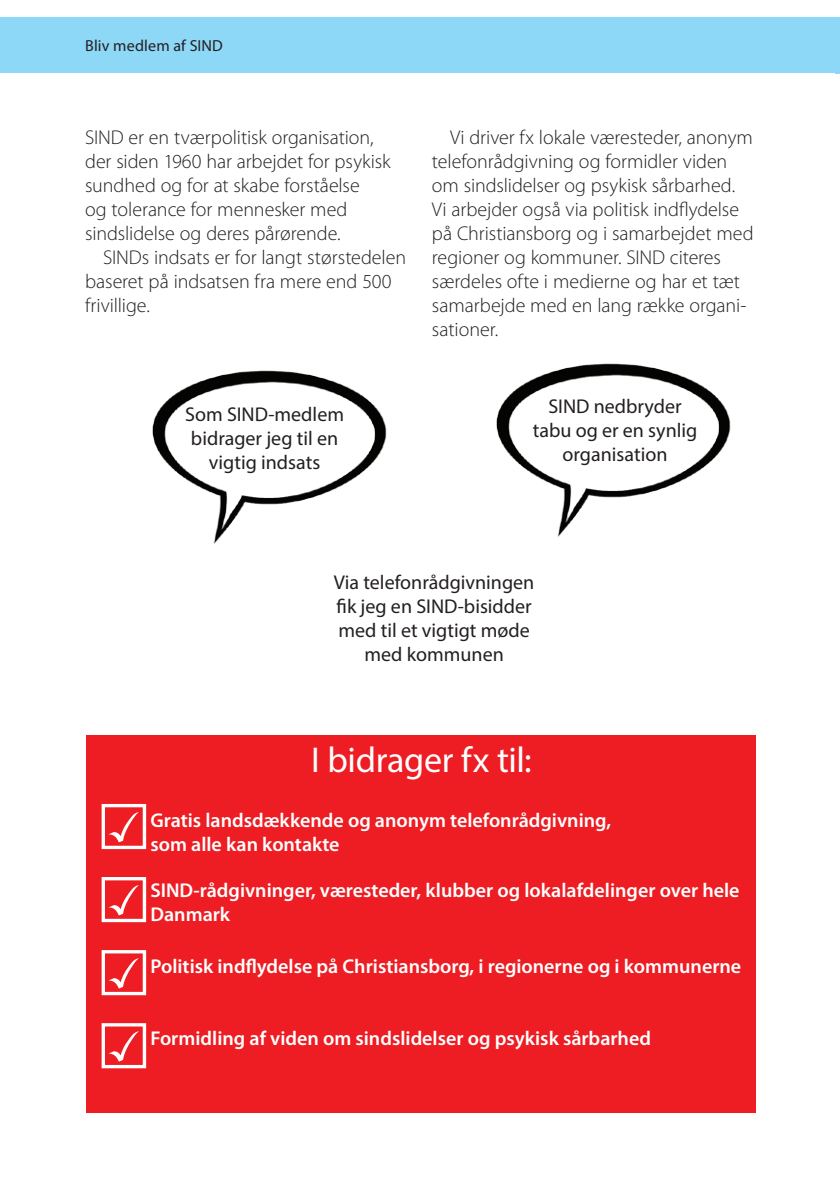
<style>
.page{position:relative;width:840px;height:1191px;background:#fff}
.page>*{position:absolute;margin:0;border:0;box-sizing:border-box;transform-origin:0 0}
.t1{font:700 88px/73px "Menlo";color:#fff;text-align:justify}
.t2{font:36px "Myriad Pro";letter-spacing:-.01em;color:#fff}
.t3{font:300 20px/24px "Myriad Pro";letter-spacing:-.005em;color:#231f20}
.t4{font:600 20px/24px "Myriad Pro";color:#fff}
.t5{font:20px/24px "Myriad Pro";color:#231f20;text-align:center}
.t6{font:16px "Myriad Pro";letter-spacing:.01em;color:#231f20}
</style>
<div class="page">
<div style="left:0;top:17px;width:839px;height:55px;background:#8dd7f7"></div>
<hr style="left:835px;top:17px;width:4px;height:56px;background:#8dd7f7">
<img style="left:152px;top:370px;width:235px;height:174px">
<img style="left:496px;top:363px;width:235px;height:174px">
<div style="left:86px;top:735px;width:669px;height:378px;background:#ee1d23"></div>
<p class="t6" style="left:85px;top:35px;width:139px">Bliv medlem af SIND</p>
<p class="t3" style="left:85px;top:125px;width:290px">SIND er en tværpolitisk organisation,</p>
<p class="t3" style="left:85px;top:149px;width:307px">der siden 1960 har arbejdet for psykisk</p>
<p class="t3" style="left:85px;top:173px;width:276px">sundhed og for at skabe forståelse</p>
<p class="t3" style="left:85px;top:197px;width:264px">og tolerance for mennesker med</p>
<p class="t3" style="left:85px;top:221px;width:257px">sindslidelse og deres pårørende.</p>
<p class="t3" style="left:103px;top:245px;width:304px">SINDs indsats er for langt størstedelen</p>
<p class="t3" style="left:85px;top:269px;width:308px">baseret på indsatsen fra mere end 500</p>
<p class="t3" style="left:85px;top:293px;width:66px">frivillige.</p>
<p class="t3" style="left:432px;top:125px;width:323px;text-indent:18px">Vi driver fx lokale væresteder, anonym telefonrådgivning og formidler viden om sindslidelser og psykisk sårbarhed.<br>Vi arbejder også via politisk indflydelse på Christiansborg og i samarbejdet med regioner og kommuner. SIND citeres særdeles ofte i medierne og har et tæt samarbejde med en lang række organi&shy;sationer.</p>
<p class="t5" style="left:185px;top:402px;width:160px">Som SIND-medlem bidrager jeg til en vigtig indsats</p>
<p class="t5" style="left:532px;top:394px;width:166px">SIND nedbryder tabu og er en synlig organisation</p>
<p class="t5" style="left:334px;top:570px;width:202px">Via telefonrådgivningen fik jeg en SIND-bisidder med til et vigtigt møde med kommunen</p>
<p class="t2" style="left:311px;top:737px;width:222px">I bidrager fx til:</p>
<p class="t4" style="left:150px;top:807px;width:462px">Gratis landsdækkende og anonym telefonrådgivning, som alle kan kontakte</p>
<p class="t4" style="left:150px;top:877px;width:590px">SIND-rådgivninger, væresteder, klubber og lokalafdelinger over hele<br>Danmark</p>
<p class="t4" style="left:150px;top:953px;width:592px">Politisk indflydelse på Christiansborg, i regionerne og i kommunerne</p>
<p class="t1" style="left:97px;top:783px;width:54px">☑ ☑ ☑ ☑</p>
<p class="t4" style="left:150px;top:1025px;width:502px">Formidling af viden om sindslidelser og psykisk sårbarhed</p>
</div>
